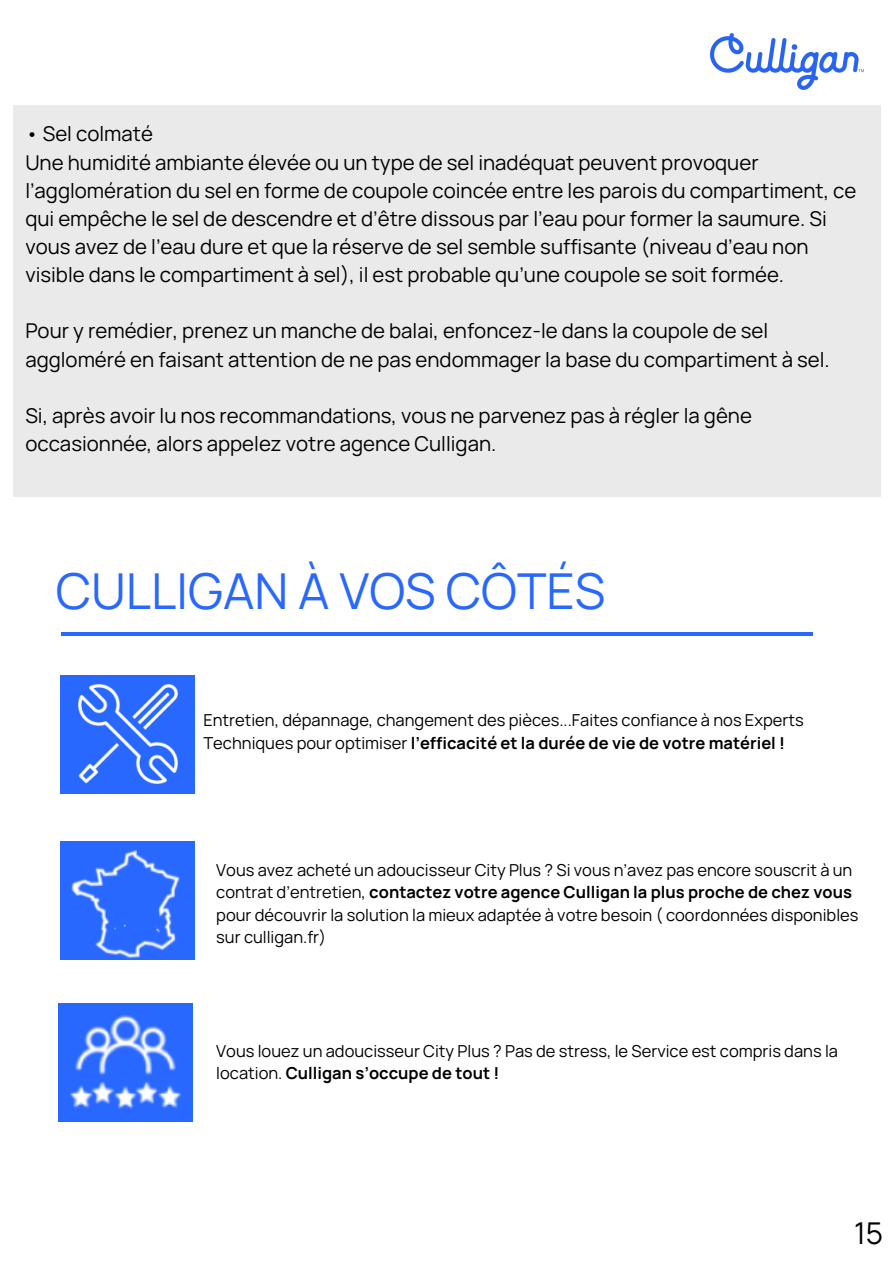
<style>
.page{position:relative;width:894px;height:1264px;background:#fff}
.page>*{position:absolute;margin:0;border:0;box-sizing:border-box;transform-origin:0 0}
.t1{font:49.5px "Manrope";color:#2968fe}
.t2{font:30px "Manrope";color:#000}
.t3{font:20.4px/28.2px "Manrope";color:#000}
.t4{font:16.5px/22.5px "Manrope";color:#000}
.s1{font-weight:700}
</style>
<div class="page">
<div style="left:13px;top:105px;width:867px;height:392px;background:#eaeaea"></div>
<img style="left:710px;top:33px;width:153px;height:57px">
<hr style="left:61px;top:632px;width:751px;height:3px;background:#2968fe">
<img style="left:60px;top:841px;width:135px;height:119px">
<img style="left:58px;top:1003px;width:135px;height:119px">
<div style="left:61px;top:675px;width:134px;height:118px;background:#2968fe"></div>
<img style="left:79px;top:685px;width:99px;height:99px">
<h1 class="t3" style="left:25px;top:119px;width:832px">• Sel colmaté<br>Une humidité ambiante élevée ou un type de sel inadéquat peuvent provoquer l’agglomération du sel en forme de coupole coincée entre les parois du compartiment, ce qui empêche le sel de descendre et d’être dissous par l’eau pour former la saumure. Si vous avez de l’eau dure et que la réserve de sel semble suffisante (niveau d’eau non visible dans le compartiment à sel), il est probable qu’une coupole se soit formée.</h1>
<p class="t3" style="left:25px;top:316px;width:805px">Pour y remédier, prenez un manche de balai, enfoncez-le dans la coupole de sel aggloméré en faisant attention de ne pas endommager la base du compartiment à sel.</p>
<p class="t3" style="left:25px;top:401px;width:728px">Si, après avoir lu nos recommandations, vous ne parvenez pas à régler la gêne occasionnée, alors appelez votre agence Culligan.</p>
<p class="t1" style="left:56px;top:555px;width:551px">CULLIGAN À VOS CÔTÉS</p>
<p class="t4" style="left:203px;top:708px;width:601px">Entretien, dépannage, changement des pièces...Faites confiance à nos Experts<br>Techniques pour optimiser <span class="s1">l’efficacité et la durée de vie de votre matériel !</span></p>
<p class="t4" style="left:216px;top:858px;width:643px">Vous avez acheté un adoucisseur City Plus ? Si vous n’avez pas encore souscrit à un contrat d’entretien, <span class="s1">contactez votre agence Culligan la plus proche de chez vous </span>pour découvrir la solution la mieux adaptée à votre besoin ( coordonnées disponibles sur culligan.fr)</p>
<p class="t4" style="left:216px;top:1039px;width:623px">Vous louez un adoucisseur City Plus ? Pas de stress, le Service est compris dans la location. <span class="s1">Culligan s’occupe de tout !</span></p>
<p class="t2" style="left:853px;top:1212px;width:31px">15</p>
</div>
